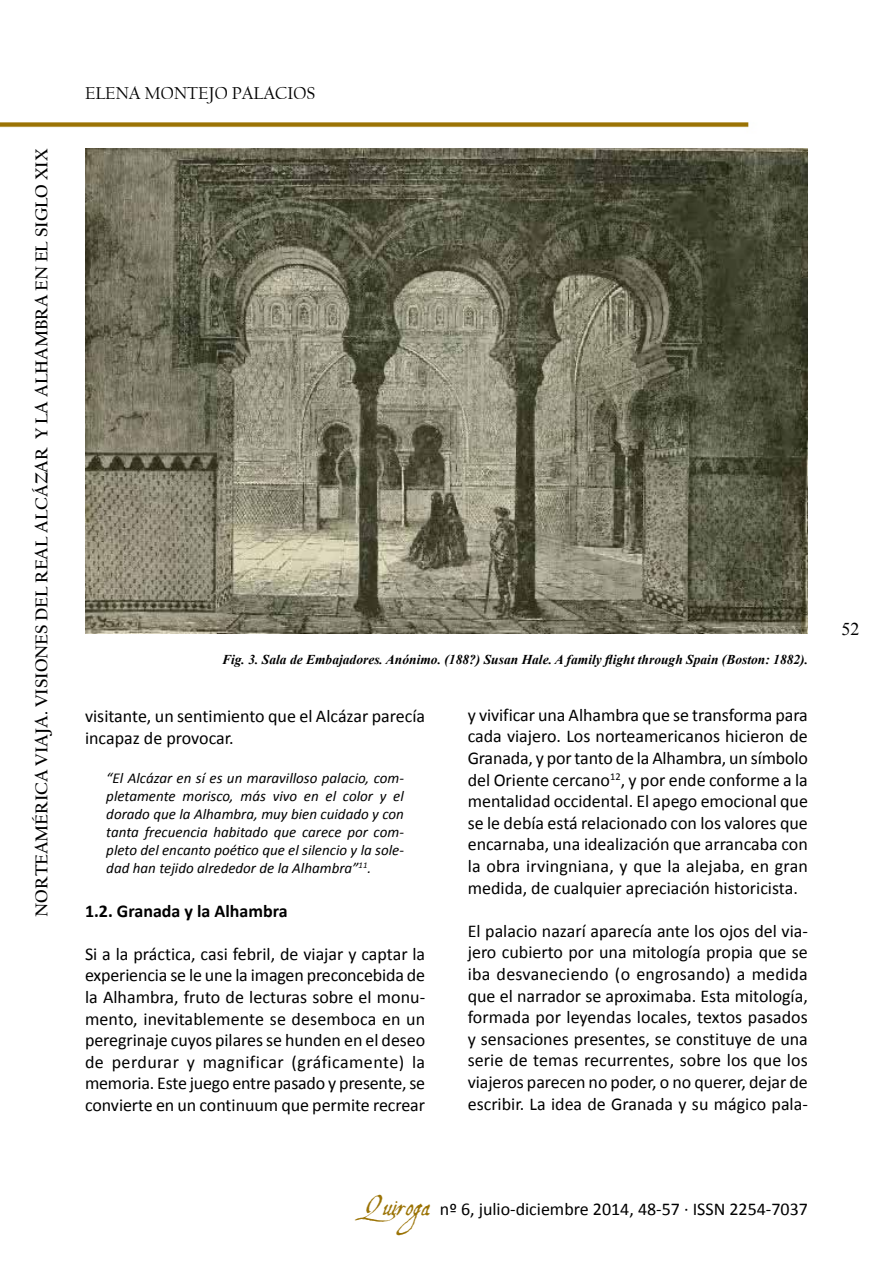
<style>
.page{position:relative;width:893px;height:1263px;background:#fff}
.page>*{position:absolute;margin:0;border:0;box-sizing:border-box;transform-origin:0 0}
.t1{font:18px/21.6px "Calibri";color:#000;text-align:justify}
.t2{font:700 18px "Californian FB";color:#000}
.t3{font:700 18px "Calibri";color:#000}
.t4{font:18px "Californian FB";color:#000}
.t5{font:18px "Times New Roman";color:#000}
.t6{font:italic 15px/18px "Calibri";color:#000;text-align:justify}
.t7{font:italic 700 13.5px "Times New Roman";color:#000}
.s1{font-family:"Aquiline";font-size:27px;color:#9b7305}
</style>
<div class="page">
<img style="left:0;top:122px;width:808px;height:27px">
<img style="left:85px;top:149px;width:723px;height:485px">
<p class="t2" style="left:31px;top:917px;width:768px;rotate:-90deg">Norteamérica Viaja. Visiones Del Real Alcázar Y La Alhambra En El Siglo Xix</p>
<p class="t4" style="left:85px;top:83px;width:232px">ELENA MONTEJO PALACIOS</p>
<p class="t7" style="left:222px;top:650px;width:587px">Fig. 3. Sala de Embajadores. Anónimo. (188?) Susan Hale. A family flight through Spain (Boston: 1882).</p>
<p class="t1" style="left:85px;top:704px;width:342px">visitante, un sentimiento que el Alcázar parecía incapaz de provocar.</p>
<p class="t6" style="left:106px;top:769px;width:299px">“El Alcázar en sí es un maravilloso palacio, com&shy;pletamente morisco, más vivo en el color y el dorado que la Alhambra, muy bien cuidado y con tanta frecuencia habitado que carece por com&shy;pleto del encanto poético que el silencio y la sole&shy;dad han tejido alrededor de la Alhambra”<sup>11</sup>.</p>
<p class="t3" style="left:85px;top:899px;width:204px">1.2. Granada y la Alhambra</p>
<p class="t1" style="left:85px;top:942px;width:342px">Si a la práctica, casi febril, de viajar y captar la experiencia se le une la imagen preconcebida de la Alhambra, fruto de lecturas sobre el monu&shy;mento, inevitablemente se desemboca en un peregrinaje cuyos pilares se hunden en el deseo de perdurar y magnificar (gráficamente) la memoria. Este juego entre pasado y presente, se convierte en un continuum que permite recrear</p>
<p class="t1" style="left:468px;top:703px;width:342px">y vivificar una Alhambra que se transforma para cada viajero. Los norteamericanos hicieron de Granada, y por tanto de la Alhambra, un símbolo del Oriente cercano<sup>12</sup>, y por ende conforme a la mentalidad occidental. El apego emocional que se le debía está relacionado con los valores que encarnaba, una idealización que arrancaba con la obra irvingniana, y que la alejaba, en gran medida, de cualquier apreciación historicista.</p>
<p class="t1" style="left:468px;top:919px;width:342px">El palacio nazarí aparecía ante los ojos del via&shy;jero cubierto por una mitología propia que se iba desvaneciendo (o engrosando) a medida que el narrador se aproximaba. Esta mitología, formada por leyendas locales, textos pasados y sensaciones presentes, se constituye de una serie de temas recurrentes, sobre los que los viajeros parecen no poder, o no querer, dejar de escribir. La idea de Granada y su mágico pala-</p>
<p class="t1" style="left:364px;top:1197px;width:446px"><span class="s1">Quiroga</span> nº 6, julio-diciembre 2014, 48-57 · ISSN 2254-7037</p>
<p class="t5" style="left:841px;top:616px;width:19px">52</p>
</div>
